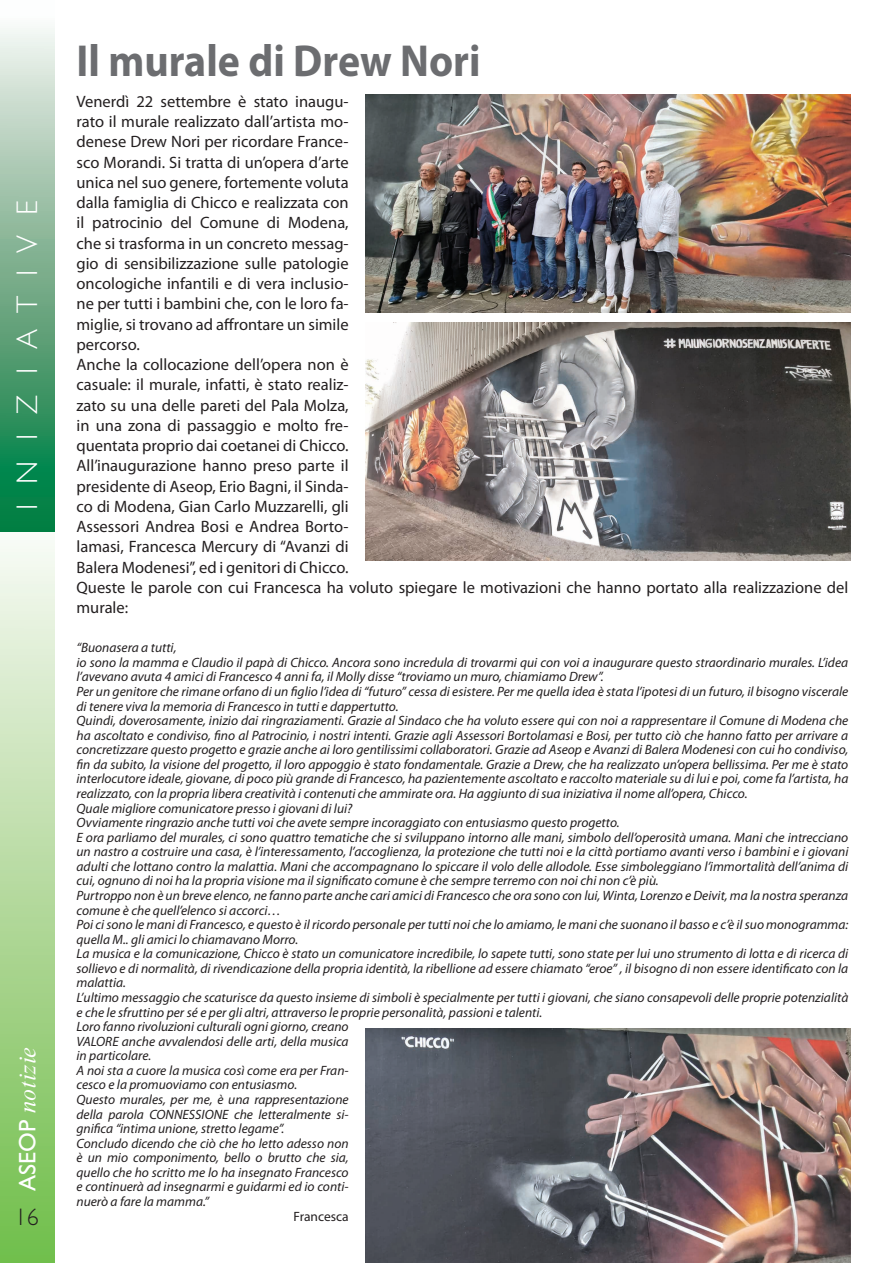
<style>
.page{position:relative;width:893px;height:1263px;background:#fff}
.page>*{position:absolute;margin:0;border:0;box-sizing:border-box;transform-origin:0 0}
.Nessuna_spaziatura{font:700 45px "Myriad Pro";color:#6c6d70;scale:.93 1}
.t1{font:300 30px "Gill Sans Std";letter-spacing:.68em;color:#fff}
.t2{font:italic 24px "Times New Roman MT Std";color:#fff}
.t3{font:300 24px "Gill Sans Std";color:#231f20}
.t4{font:16.5px/20.2px "Myriad Pro";color:#231f20;text-align:justify}
.t5{font:italic 13.5px/14.5px "Myriad Pro";color:#231f20}
.t6{font:13.5px "Myriad Pro";color:#231f20}
.s1{font-family:"Gill Sans Std";font-style:normal}
</style>
<div class="page">
<svg style="left:0;top:531px;width:54px;height:732px;background:#b3da9e"></svg>
<svg style="left:0;top:28px;width:54px;height:503px;background:#74b08e"></svg>
<img style="left:366px;top:322px;width:484px;height:238px">
<img style="left:366px;top:1028px;width:484px;height:235px">
<img style="left:366px;top:95px;width:484px;height:218px">
<p class="t1" style="left:10px;top:510px;width:311px;rotate:-90deg">INIZIATIVE</p>
<h3 class="t2" style="left:14px;top:1191px;width:145px;rotate:-90deg"><span class="s1">ASEOP</span> notizie</h3>
<h3 class="t3" style="left:15px;top:1204px;width:25px">16</h3>
<p class="Nessuna_spaziatura" style="left:77px;top:36px;width:436px">Il murale di Drew Nori</p>
<p class="t4" style="left:77px;top:91px;width:274px">Venerdì 22 settembre è stato inaugu&shy;rato il murale realizzato dall’artista mo&shy;denese Drew Nori per ricordare France&shy;sco Morandi. Si tratta di un’opera d’arte unica nel suo genere, fortemente voluta dalla famiglia di Chicco e realizzata con il patrocinio del Comune di Modena, che si trasforma in un concreto messag&shy;gio di sensibilizzazione sulle patologie oncologiche infantili e di vera inclusio&shy;ne per tutti i bambini che, con le loro fa&shy;miglie, si trovano ad affrontare un simile percorso.</p>
<p class="t4" style="left:77px;top:355px;width:274px">Anche la collocazione dell’opera non è casuale: il murale, infatti, è stato realiz&shy;zato su una delle pareti del Pala Molza, in una zona di passaggio e molto fre&shy;quentata proprio dai coetanei di Chicco.</p>
<p class="t4" style="left:77px;top:456px;width:274px">All’inaugurazione hanno preso parte il presidente di Aseop, Erio Bagni, il Sinda&shy;co di Modena, Gian Carlo Muzzarelli, gli Assessori Andrea Bosi e Andrea Borto&shy;lamasi, Francesca Mercury di “Avanzi di Balera Modenesi”, ed i genitori di Chicco.</p>
<p class="t4" style="left:77px;top:577px;width:773px">Queste le parole con cui Francesca ha voluto spiegare le motivazioni che hanno portato alla realizzazione del murale:</p>
<p class="t5" style="left:77px;top:641px;width:101px">“Buonasera a tutti,</p>
<p class="t5" style="left:77px;top:655px;width:773px">io sono la mamma e Claudio il papà di Chicco. Ancora sono incredula di trovarmi qui con voi a inaugurare questo straordinario murales. L’idea l’avevano avuta 4 amici di Francesco 4 anni fa, il Molly disse “troviamo un muro, chiamiamo Drew”.</p>
<p class="t5" style="left:77px;top:684px;width:773px">Per un genitore che rimane orfano di un figlio l’idea di “futuro” cessa di esistere. Per me quella idea è stata l’ipotesi di un futuro, il bisogno viscerale di tenere viva la memoria di Francesco in tutti e dappertutto.</p>
<p class="t5" style="left:77px;top:714px;width:773px;text-align:justify">Quindi, doverosamente, inizio dai ringraziamenti. Grazie al Sindaco che ha voluto essere qui con noi a rappresentare il Comune di Modena che ha ascoltato e condiviso, fino al Patrocinio, i nostri intenti. Grazie agli Assessori Bortolamasi e Bosi, per tutto ciò che hanno fatto per arrivare a concretizzare questo progetto e grazie anche ai loro gentilissimi collaboratori. Grazie ad Aseop e Avanzi di Balera Modenesi con cui ho condiviso, fin da subito, la visione del progetto, il loro appoggio è stato fondamentale. Grazie a Drew, che ha realizzato un’opera bellissima. Per me è stato interlocutore ideale, giovane, di poco più grande di Francesco, ha pazientemente ascoltato e raccolto materiale su di lui e poi, come fa l’artista, ha realizzato, con la propria libera creatività i contenuti che ammirate ora. Ha aggiunto di sua iniziativa il nome all’opera, Chicco.</p>
<p class="t5" style="left:77px;top:801px;width:277px">Quale migliore comunicatore presso i giovani di lui?</p>
<p class="t5" style="left:77px;top:816px;width:545px">Ovviamente ringrazio anche tutti voi che avete sempre incoraggiato con entusiasmo questo progetto.</p>
<p class="t5" style="left:77px;top:830px;width:773px;text-align:justify">E ora parliamo del murales, ci sono quattro tematiche che si sviluppano intorno alle mani, simbolo dell’operosità umana. Mani che intrecciano un nastro a costruire una casa, è l’interessamento, l’accoglienza, la protezione che tutti noi e la città portiamo avanti verso i bambini e i giovani adulti che lottano contro la malattia. Mani che accompagnano lo spiccare il volo delle allodole. Esse simboleggiano l’immortalità dell’anima di cui, ognuno di noi ha la propria visione ma il significato comune è che sempre terremo con noi chi non c’è più.</p>
<p class="t5" style="left:77px;top:888px;width:773px">Purtroppo non è un breve elenco, ne fanno parte anche cari amici di Francesco che ora sono con lui, Winta, Lorenzo e Deivit, ma la nostra speranza comune è che quell’elenco si accorci…</p>
<p class="t5" style="left:77px;top:917px;width:773px">Poi ci sono le mani di Francesco, e questo è il ricordo personale per tutti noi che lo amiamo, le mani che suonano il basso e c’è il suo monogramma: quella M.. gli amici lo chiamavano Morro.</p>
<p class="t5" style="left:77px;top:947px;width:773px;text-align:justify">La musica e la comunicazione, Chicco è stato un comunicatore incredibile, lo sapete tutti, sono state per lui uno strumento di lotta e di ricerca di sollievo e di normalità, di rivendicazione della propria identità, la ribellione ad essere chiamato “eroe” , il bisogno di non essere identificato con la malattia.</p>
<p class="t5" style="left:77px;top:990px;width:773px">L’ultimo messaggio che scaturisce da questo insieme di simboli è specialmente per tutti i giovani, che siano consapevoli delle proprie potenzialità e che le sfruttino per sé e per gli altri, attraverso le proprie personalità, passioni e talenti.</p>
<p class="t5" style="left:77px;top:1019px;width:274px;text-align:justify">Loro fanno rivoluzioni culturali ogni giorno, creano VALORE anche avvalendosi delle arti, della musica in particolare.</p>
<p class="t5" style="left:77px;top:1063px;width:274px">A noi sta a cuore la musica così come era per Fran&shy;cesco e la promuoviamo con entusiasmo.</p>
<p class="t5" style="left:77px;top:1092px;width:274px;text-align:justify">Questo murales, per me, è una rappresentazione della parola CONNESSIONE che letteralmente si&shy;gnifica “intima unione, stretto legame”.</p>
<p class="t5" style="left:77px;top:1136px;width:274px;text-align:justify">Concludo dicendo che ciò che ho letto adesso non è un mio componimento, bello o brutto che sia, quello che ho scritto me lo ha insegnato Francesco e continuerà ad insegnarmi e guidarmi ed io conti&shy;nuerò a fare la mamma.”</p>
<p class="t6" style="left:293px;top:1208px;width:57px">Francesca</p>
</div>
